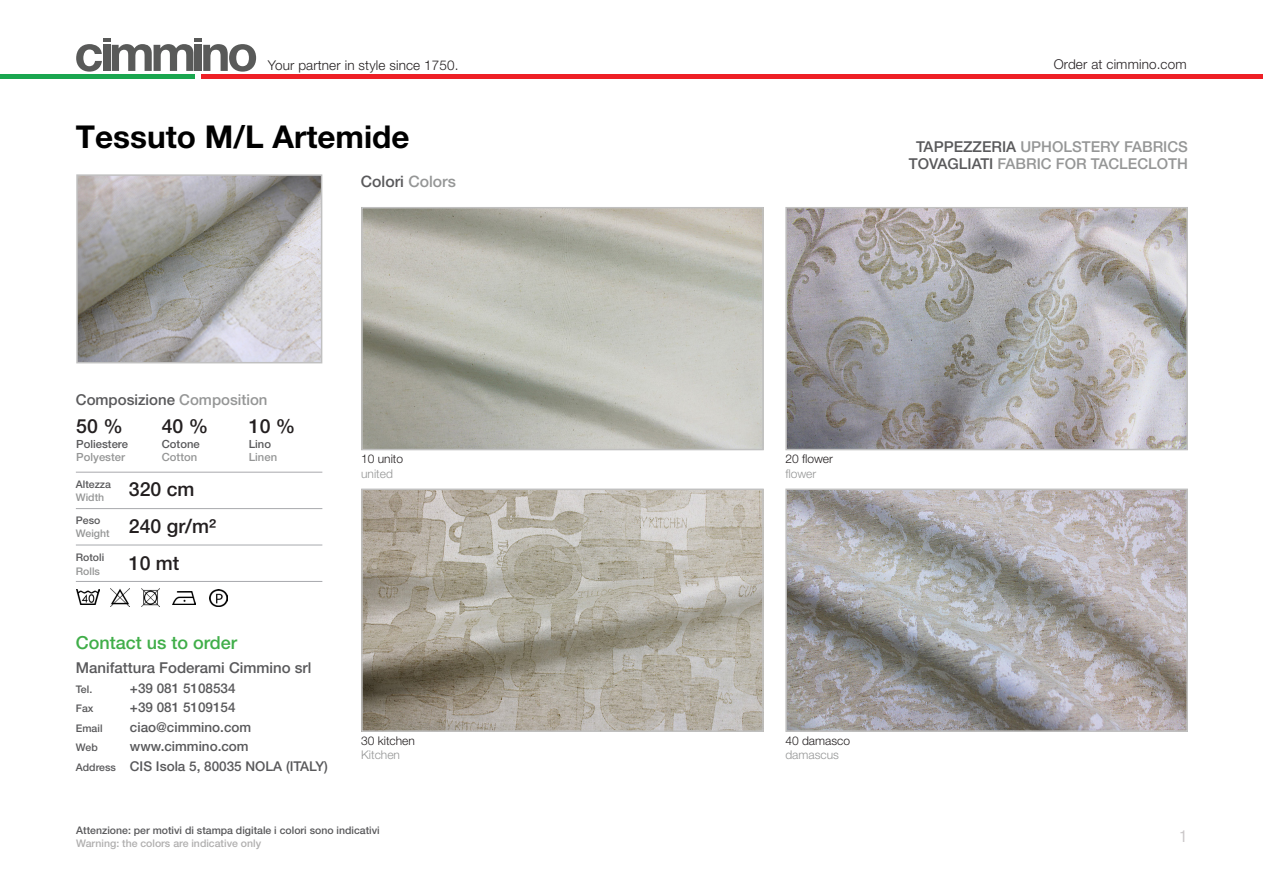
<style>
.page{position:relative;width:1263px;height:893px;background:#fff}
.page>*{position:absolute;margin:0;border:0;box-sizing:border-box;transform-origin:0 0}
.titolo_articolo{font:700 31.5px "Helvetica Neue LT Pro";color:#000}
.composizione_articol{font:500 19.5px "Helvetica Neue LT Pro";color:#231f20}
.composizione_articol-2{font:500 18px "Helvetica Neue LT Pro";color:#40ae49}
.Numeri_pagine{font:condensed 16.5px "Helvetica Neue LT Pro";color:#cbc8c9}
.composizione_articol-3{font:500 15.75px "Helvetica Neue LT Pro";color:#59595b}
.composizione_articol-4{font:500 15px "Helvetica Neue LT Pro";color:#959696}
.composizione_articol-5{font:500 15px "Helvetica Neue LT Pro";color:#59595b}
.composizione_articol-6{font:500 13.5px "Helvetica Neue LT Pro";color:#59595b}
.t1{font:300 13.5px "Helvetica Neue LT Pro";letter-spacing:.01em;color:#231f20}
.t2{font:300 13.5px "Helvetica Neue LT Pro";letter-spacing:.01em;color:#241f21}
.didascalie{font:300 12px "Helvetica Neue LT Pro";color:#231f20}
.didascalie-2{font:300 12px "Helvetica Neue LT Pro";color:#959696}
.composizione_articol-7{font:500 11.25px "Helvetica Neue LT Pro";color:#59595b}
.composizione_articol-8{font:500 11.25px "Helvetica Neue LT Pro";color:#959696}
.composizione_articol-9{font:500 10.5px "Helvetica Neue LT Pro";color:#59595b}
.composizione_articol-10{font:500 10.5px "Helvetica Neue LT Pro";color:#b0afaf}
.composizione_articol-11{font:500 10.5px "Helvetica Neue LT Pro";color:#959696}
.s1{color:#959696}
.s2{font-size:10.5px}
.s3{color:#59595b}
</style>
<div class="page">
<svg style="left:76px;top:38px;width:180px;height:34px"></svg>
<div style="left:202px;top:74px;width:1061px;height:5px;background:#ee2026"></div>
<div style="left:0;top:74px;width:195px;height:5px;background:#1aa64f"></div>
<img style="left:79px;top:177px;width:240px;height:183px">
<div style="left:76px;top:174px;width:246px;height:189px;border:2px solid #c0c0c0"></div>
<img style="left:364px;top:210px;width:397px;height:237px">
<div style="left:361px;top:207px;width:403px;height:243px;border:2px solid #c0c0c0"></div>
<img style="left:364px;top:492px;width:397px;height:237px">
<div style="left:361px;top:489px;width:403px;height:243px;border:2px solid #c0c0c0"></div>
<img style="left:788px;top:210px;width:397px;height:237px">
<div style="left:785px;top:207px;width:403px;height:243px;border:2px solid #c0c0c0"></div>
<img style="left:788px;top:492px;width:397px;height:237px">
<div style="left:785px;top:489px;width:403px;height:243px;border:2px solid #c0c0c0"></div>
<hr style="left:76px;top:581px;width:246px;height:1px;background:#a8a9ad">
<hr style="left:76px;top:472px;width:246px;height:1px;background:#a8a9ad">
<hr style="left:76px;top:545px;width:246px;height:1px;background:#a8a9ad">
<hr style="left:76px;top:508px;width:246px;height:1px;background:#a8a9ad">
<img style="left:110px;top:589px;width:19px;height:18px">
<img style="left:172px;top:591px;width:24px;height:13px">
<img style="left:210px;top:589px;width:17px;height:17px">
<img style="left:77px;top:590px;width:22px;height:14px">
<img style="left:141px;top:588px;width:18px;height:18px">
<p class="t1" style="left:268px;top:57px;width:192px">Your partner in style since 1750.</p>
<p class="t2" style="left:1054px;top:56px;width:134px">Order at cimmino.com</p>
<p class="titolo_articolo" style="left:76px;top:117px;width:335px">Tessuto M/L Artemide</p>
<p class="composizione_articol-3" style="left:361px;top:172px;width:97px">Colori <span class="s1">Colors</span></p>
<p class="composizione_articol-5" style="left:76px;top:391px;width:193px">Composizione <span class="s1">Composition</span></p>
<p class="composizione_articol" style="left:76px;top:414px;width:48px">50 %</p>
<p class="composizione_articol" style="left:162px;top:414px;width:48px">40 %</p>
<p class="composizione_articol" style="left:249px;top:414px;width:48px">10 %</p>
<p class="composizione_articol-7" style="left:76px;top:437px;width:53px">Poliestere</p>
<p class="composizione_articol-7" style="left:162px;top:437px;width:39px">Cotone</p>
<p class="composizione_articol-7" style="left:249px;top:437px;width:24px">Lino</p>
<p class="composizione_articol-8" style="left:76px;top:450px;width:50px">Polyester</p>
<p class="composizione_articol-8" style="left:162px;top:450px;width:37px">Cotton</p>
<p class="composizione_articol-8" style="left:249px;top:450px;width:30px">Linen</p>
<p class="composizione_articol-9" style="left:76px;top:478px;width:37px">Altezza</p>
<p class="composizione_articol-11" style="left:76px;top:491px;width:30px">Width</p>
<p class="composizione_articol-9" style="left:76px;top:514px;width:26px">Peso</p>
<p class="composizione_articol-11" style="left:76px;top:527px;width:35px">Weight</p>
<p class="composizione_articol-9" style="left:76px;top:551px;width:30px">Rotoli</p>
<p class="composizione_articol-11" style="left:76px;top:565px;width:26px">Rolls</p>
<p class="composizione_articol" style="left:129px;top:478px;width:67px">320 cm</p>
<p class="composizione_articol" style="left:129px;top:514px;width:89px">240 gr/m²</p>
<p class="composizione_articol" style="left:129px;top:551px;width:52px">10 mt</p>
<p class="composizione_articol-2" style="left:76px;top:631px;width:163px">Contact us to order</p>
<p class="composizione_articol-5" style="left:76px;top:659px;width:237px">Manifattura Foderami Cimmino srl</p>
<p class="composizione_articol-9" style="left:76px;top:683px;width:18px">Tel.</p>
<p class="composizione_articol-6" style="left:130px;top:680px;width:107px">+39 081 5108534</p>
<p class="composizione_articol-9" style="left:76px;top:702px;width:19px">Fax</p>
<p class="composizione_articol-6" style="left:130px;top:700px;width:107px">+39 081 5109154</p>
<p class="composizione_articol-9" style="left:76px;top:722px;width:28px">Email</p>
<p class="composizione_articol-6" style="left:130px;top:719px;width:123px">ciao@cimmino.com</p>
<p class="composizione_articol-9" style="left:76px;top:741px;width:23px">Web</p>
<p class="composizione_articol-6" style="left:130px;top:739px;width:120px">www.cimmino.com</p>
<p class="composizione_articol-6" style="left:76px;top:758px;width:254px"><span class="s2">Address</span> CIS Isola 5, 80035 NOLA (ITALY)</p>
<p class="didascalie" style="left:361px;top:452px;width:44px">10 unito</p>
<p class="didascalie-2" style="left:361px;top:466px;width:33px">united</p>
<p class="didascalie" style="left:361px;top:733px;width:55px">30 kitchen</p>
<p class="didascalie-2" style="left:361px;top:747px;width:40px">Kitchen</p>
<p class="composizione_articol-9" style="left:76px;top:824px;width:305px">Attenzione: per motivi di stampa digitale i colori sono indicativi</p>
<p class="composizione_articol-10" style="left:76px;top:837px;width:186px">Warning: the colors are indicative only</p>
<p class="composizione_articol-4" style="left:916px;top:138px;width:273px"><span class="s3">TAPPEZZERIA</span> UPHOLSTERY FABRICS</p>
<p class="composizione_articol-4" style="left:909px;top:154px;width:281px"><span class="s3">TOVAGLIATI</span> FABRIC FOR TACLECLOTH</p>
<p class="didascalie" style="left:785px;top:452px;width:49px">20 flower</p>
<p class="didascalie-2" style="left:785px;top:466px;width:32px">flower</p>
<p class="didascalie" style="left:785px;top:733px;width:66px">40 damasco</p>
<p class="didascalie-2" style="left:785px;top:747px;width:55px">damascus</p>
<p class="Numeri_pagine" style="left:1179px;top:827px;width:9px">1</p>
</div>
